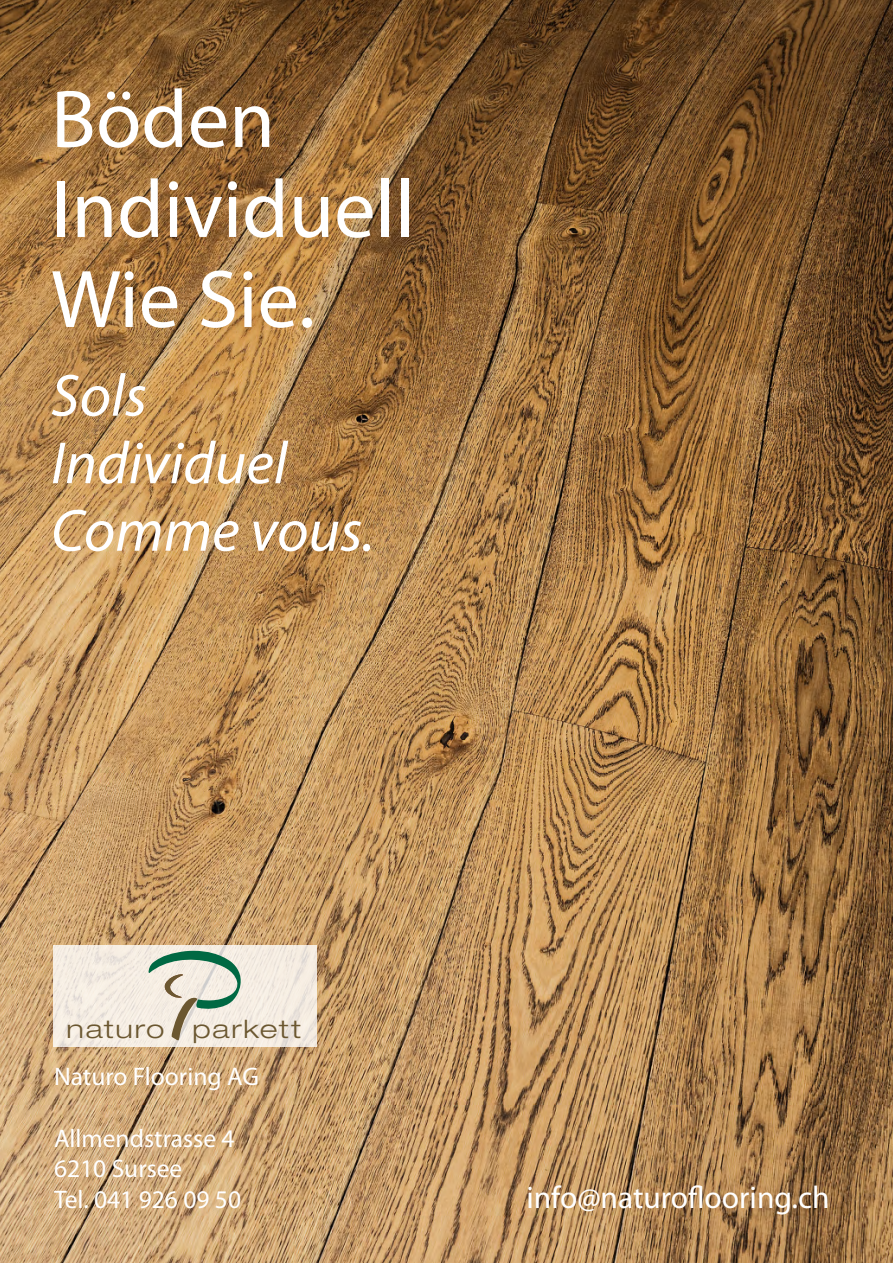
<style>
.page{position:relative;width:893px;height:1263px;background:#fff}
.page>*{position:absolute;margin:0;border:0;box-sizing:border-box;transform-origin:0 0}
.t1{font:82.5px/90px "Myriad Pro";color:#fff}
.t2{font:italic 60px/67.5px "Myriad Pro";color:#fff}
.t3{font:31.5px "Myriad Pro";color:#fff}
.t4{font:25.5px/30.6px "Myriad Pro";color:#fff}
.t5{font:300 expanded 25.35px "Helvetica Neue LT Std";letter-spacing:.06em;color:#6b5730;scale:1.09 1}
</style>
<div class="page">
<img style="left:0;top:0;width:893px;height:1263px">
<svg style="left:53px;top:945px;width:263px;height:102px;background:#f3ebe1"></svg>
<svg style="left:149px;top:951px;width:93px;height:89px;background:#c8d0c1"></svg>
<h1 class="t1" style="left:51px;top:73px;width:365px">Böden<br>Individuell<br>Wie Sie.</h1>
<h2 class="t2" style="left:51px;top:361px;width:325px">Sols<br>Individuel<br>Comme vous.</h2>
<p class="t5" style="left:67px;top:1014px;width:217px">naturo parkett</p>
<p class="t4" style="left:54px;top:1061px;width:206px">Naturo Flooring AG</p>
<p class="t4" style="left:54px;top:1122px;width:189px">Allmendstrasse 4<br>6210 Sursee<br>Tel. 041 926 09 50</p>
<p class="t3" style="left:526px;top:1178px;width:305px">info@naturoflooring.ch</p>
</div>
